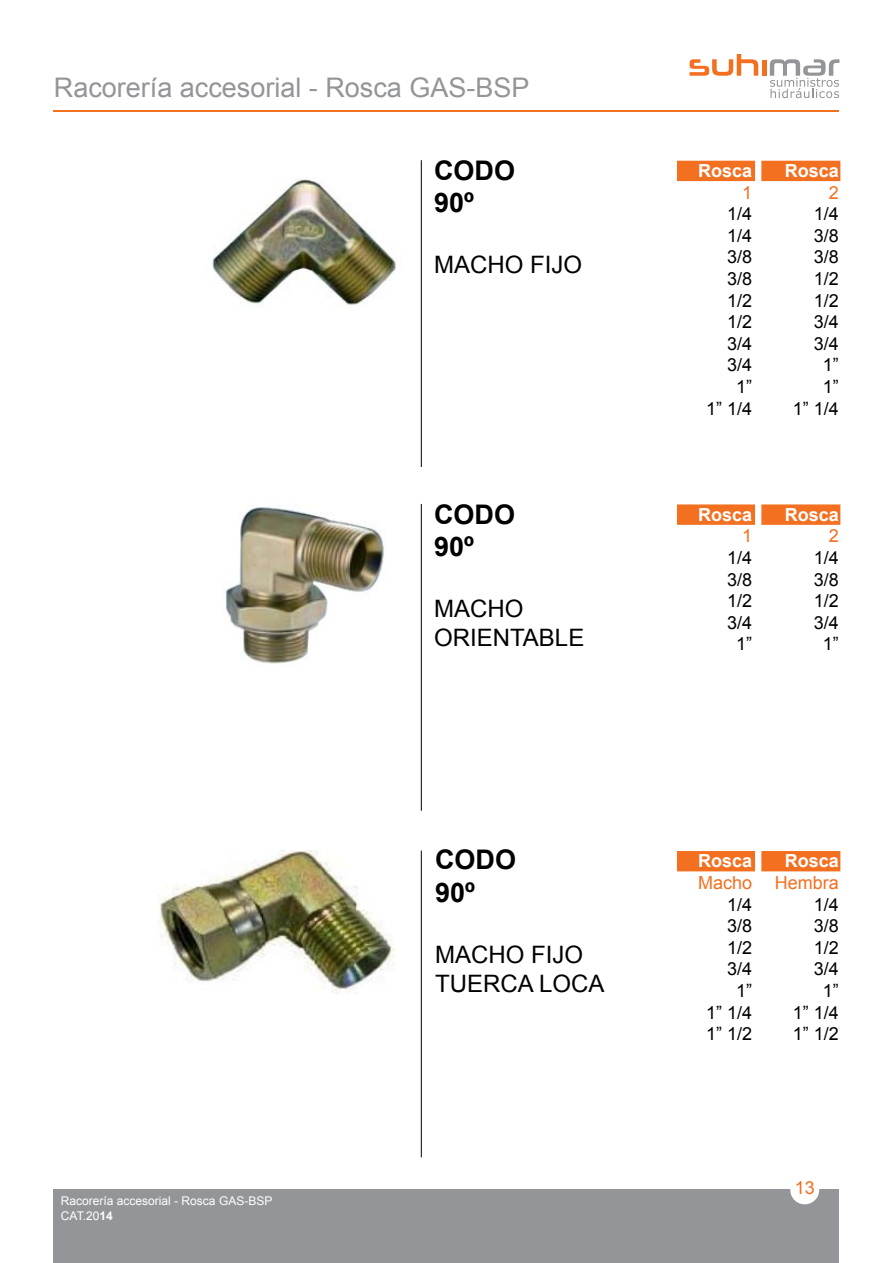
<style>
.page{position:relative;width:893px;height:1263px;background:#fff}
.page>*{position:absolute;margin:0;border:0;box-sizing:border-box;transform-origin:0 0}
.t1{font:27px "Arial";color:#939598}
.t2{font:700 27px/32.4px "Arial";color:#000}
.t3{font:24px/28.8px "Arial";color:#000}
.t4{font:18px/21.6px "Arial";color:#000;text-align:right}
.t5{font:700 18px "Arial";color:#fff}
.t6{font:18px "Arial";color:#f37021}
.t7{font:12px/15px "Arial";color:#fff}
.s1{font-weight:700}
</style>
<div class="page">
<svg style="left:690px;top:54px;width:68px;height:22px"></svg>
<hr style="left:762px;top:60px;width:4px;height:16px;background:#f37021">
<svg style="left:770px;top:59px;width:69px;height:39px"></svg>
<hr style="left:54px;top:111px;width:785px;height:1px;background:#f37021">
<div style="left:54px;top:1189px;width:785px;height:74px;background:#939598"></div>
<div style="left:791px;top:1176px;width:27px;height:27px;background:#fff;border-radius:50%"></div>
<div style="left:790px;top:1175px;width:29px;height:29px;border:2px solid #fff;border-radius:50%"></div>
<div style="left:761px;top:161px;width:79px;height:20px;background:#f37021"></div>
<div style="left:677px;top:161px;width:78px;height:20px;background:#f37021"></div>
<div style="left:761px;top:504px;width:79px;height:21px;background:#f37021;border:2px solid #f37021"></div>
<div style="left:677px;top:504px;width:78px;height:21px;background:#f37021;border:2px solid #f37021"></div>
<div style="left:761px;top:851px;width:79px;height:20px;background:#f37021"></div>
<div style="left:677px;top:851px;width:78px;height:20px;background:#f37021"></div>
<hr style="left:421px;top:160px;width:1px;height:307px;background:#000">
<hr style="left:421px;top:504px;width:1px;height:307px;background:#000">
<hr style="left:421px;top:850px;width:1px;height:307px;background:#000">
<img style="left:212px;top:178px;width:184px;height:127px">
<img style="left:225px;top:505px;width:159px;height:159px">
<img style="left:158px;top:850px;width:237px;height:143px">
<h1 class="t1" style="left:54px;top:70px;width:477px">Racorería accesorial - Rosca GAS-BSP</h1>
<h1 class="t2" style="left:434px;top:155px;width:82px">CODO<br>90º</h1>
<h2 class="t3" style="left:434px;top:251px;width:150px">MACHO FIJO</h2>
<h1 class="t2" style="left:434px;top:499px;width:82px">CODO<br>90º</h1>
<h2 class="t3" style="left:434px;top:595px;width:152px">MACHO<br>ORIENTABLE</h2>
<h1 class="t2" style="left:435px;top:844px;width:82px">CODO<br>90º</h1>
<p class="t7" style="left:61px;top:1193px;width:213px">Racorería accesorial - Rosca GAS-BSP<br>CAT.20<span class="s1">14</span></p>
<h2 class="t3" style="left:435px;top:940px;width:171px">MACHO FIJO<br>TUERCA LOCA</h2>
<p class="t5" style="left:698px;top:159px;width:56px">Rosca</p>
<p class="t6" style="left:742px;top:180px;width:12px">1</p>
<p class="t4" style="left:706px;top:203px;width:48px">1/4<br>1/4<br>3/8<br>3/8<br>1/2<br>1/2<br>3/4<br>3/4<br>1”<br>1” 1/4</p>
<p class="t5" style="left:785px;top:159px;width:56px">Rosca</p>
<p class="t6" style="left:829px;top:180px;width:12px">2</p>
<p class="t4" style="left:793px;top:203px;width:48px">1/4<br>3/8<br>3/8<br>1/2<br>1/2<br>3/4<br>3/4<br>1”<br>1”<br>1” 1/4</p>
<p class="t5" style="left:698px;top:502px;width:56px">Rosca</p>
<p class="t6" style="left:742px;top:524px;width:12px">1</p>
<p class="t4" style="left:727px;top:547px;width:27px;text-align:center">1/4<br>3/8<br>1/2<br>3/4<br>1”</p>
<p class="t5" style="left:785px;top:502px;width:56px">Rosca</p>
<p class="t6" style="left:829px;top:524px;width:12px">2</p>
<p class="t4" style="left:814px;top:547px;width:27px;text-align:center">1/4<br>3/8<br>1/2<br>3/4<br>1”</p>
<p class="t5" style="left:698px;top:849px;width:56px">Rosca</p>
<p class="t6" style="left:698px;top:871px;width:56px">Macho</p>
<p class="t4" style="left:706px;top:893px;width:48px">1/4<br>3/8<br>1/2<br>3/4<br>1”<br>1” 1/4<br>1” 1/2</p>
<p class="t5" style="left:785px;top:849px;width:56px">Rosca</p>
<p class="t6" style="left:775px;top:871px;width:66px">Hembra</p>
<p class="t4" style="left:793px;top:893px;width:48px">1/4<br>3/8<br>1/2<br>3/4<br>1”<br>1” 1/4<br>1” 1/2</p>
<p class="t6" style="left:795px;top:1176px;width:22px">13</p>
</div>
